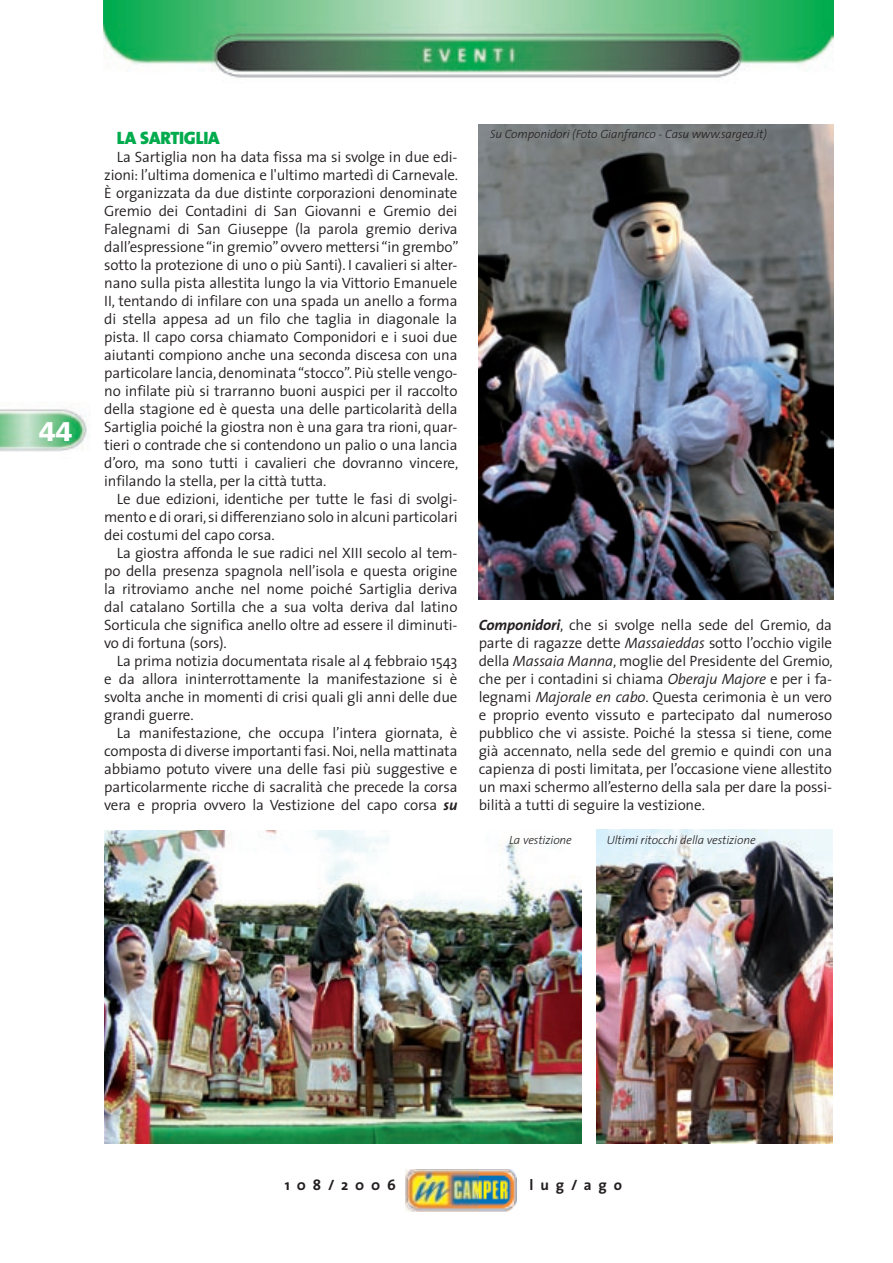
<style>
.page{position:relative;width:893px;height:1263px;background:#fff}
.page>*{position:absolute;margin:0;border:0;box-sizing:border-box;transform-origin:0 0}
.t1{font:900 27px "Frutiger";color:#fff}
.t2{font:900 18px "The Sans";letter-spacing:-.01em;color:#00ab4d}
.t3{font:300 15px/18px "The Sans";letter-spacing:-.01em;color:#231f20;text-align:justify}
.t4{font:700 15px "The Sans";letter-spacing:.46em;color:#231f20}
.t5{font:italic 300 12px "The Sans";letter-spacing:-.01em;color:#231f20}
.s1{font-weight:700;font-style:italic}
.s2{font-style:italic}
</style>
<div class="page">
<img style="left:406px;top:1169px;width:110px;height:43px">
<img style="left:103px;top:0;width:730px;height:78px">
<img style="left:0;top:409px;width:89px;height:43px">
<img style="left:104px;top:830px;width:477px;height:314px">
<img style="left:479px;top:125px;width:354px;height:475px">
<img style="left:597px;top:830px;width:235px;height:314px">
<h1 class="t1" style="left:39px;top:415px;width:35px">44</h1>
<p class="t2" style="left:117px;top:123px;width:104px">LA SARTIGLIA</p>
<p class="t3" style="left:104px;top:147px;width:356px;text-indent:13px">La Sartiglia non ha data fissa ma si svolge in due edi&shy;zioni: l’ultima domenica e l'ultimo martedì di Carnevale.<br>È organizzata da due distinte corporazioni denominate Gremio dei Contadini di San Giovanni e Gremio dei Falegnami di San Giuseppe (la parola gremio deriva dall’espressione “in gremio” ovvero mettersi “in grembo” sotto la protezione di uno o più Santi). I cavalieri si alter&shy;nano sulla pista allestita lungo la via Vittorio Emanuele II, tentando di infilare con una spada un anello a forma di stella appesa ad un filo che taglia in diagonale la pista. Il capo corsa chiamato Componidori e i suoi due aiutanti compiono anche una seconda discesa con una particolare lancia, denominata “stocco”. Più stelle vengo&shy;no infilate più si trarranno buoni auspici per il raccolto della stagione ed è questa una delle particolarità della Sartiglia poiché la giostra non è una gara tra rioni, quar&shy;tieri o contrade che si contendono un palio o una lancia d’oro, ma sono tutti i cavalieri che dovranno vincere, infilando la stella, per la città tutta.</p>
<p class="t3" style="left:104px;top:489px;width:355px;text-indent:13px">Le due edizioni, identiche per tutte le fasi di svolgi&shy;mento e di orari, si differenziano solo in alcuni particolari dei costumi del capo corsa.</p>
<p class="t3" style="left:104px;top:543px;width:355px;text-indent:13px">La giostra affonda le sue radici nel XIII secolo al tem&shy;po della presenza spagnola nell’isola e questa origine la ritroviamo anche nel nome poiché Sartiglia deriva dal catalano Sortilla che a sua volta deriva dal latino Sorticula che significa anello oltre ad essere il diminuti&shy;vo di fortuna (sors).</p>
<p class="t3" style="left:104px;top:651px;width:355px;text-indent:13px">La prima notizia documentata risale al 4 febbraio 1543 e da allora ininterrottamente la manifestazione si è svolta anche in momenti di crisi quali gli anni delle due grandi guerre.</p>
<p class="t3" style="left:104px;top:723px;width:355px;text-indent:13px">La manifestazione, che occupa l’intera giornata, è composta di diverse importanti fasi. Noi, nella mattinata abbiamo potuto vivere una delle fasi più suggestive e particolarmente ricche di sacralità che precede la corsa vera e propria ovvero la Vestizione del capo corsa <span class="s1">su</span></p>
<p class="t5" style="left:490px;top:125px;width:278px">Su Componidori (Foto Gianfranco - Casu www.sargea.it)</p>
<p class="t3" style="left:479px;top:615px;width:356px"><span class="s1">Componidori</span>, che si svolge nella sede del Gremio, da parte di ragazze dette <span class="s2">Massaieddas</span> sotto l’occhio vigile della <span class="s2">Massaia Manna</span>, moglie del Presidente del Gremio, che per i contadini si chiama <span class="s2">Oberaju Majore</span> e per i fa&shy;legnami <span class="s2">Majorale en cabo</span>. Questa cerimonia è un vero e proprio evento vissuto e partecipato dal numeroso pubblico che vi assiste. Poiché la stessa si tiene, come già accennato, nella sede del gremio e quindi con una capienza di posti limitata, per l’occasione viene allestito un maxi schermo all’esterno della sala per dare la possi&shy;bilità a tutti di seguire la vestizione.</p>
<p class="t5" style="left:509px;top:830px;width:64px">La vestizione</p>
<p class="t5" style="left:607px;top:830px;width:151px">Ultimi ritocchi della vestizione</p>
<p class="t4" style="left:285px;top:1172px;width:113px">108/2006</p>
<p class="t4" style="left:530px;top:1172px;width:94px">lug/ago</p>
</div>
